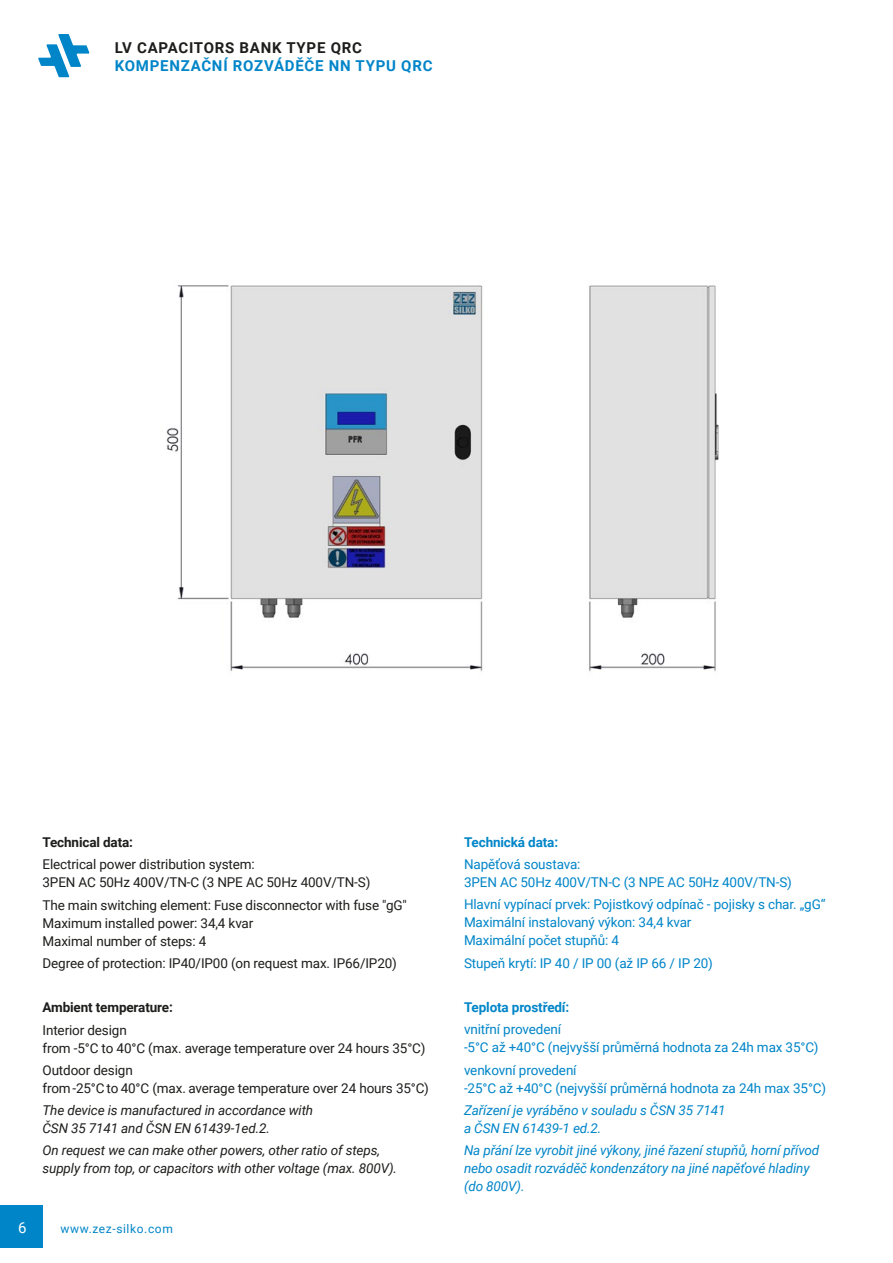
<style>
.page{position:relative;width:893px;height:1263px;background:#fff}
.page>*{position:absolute;margin:0;border:0;box-sizing:border-box;transform-origin:0 0}
.t1{font:700 15px "Roboto";letter-spacing:.05em;color:#0085c8}
.t2{font:700 15px "Roboto";letter-spacing:.05em;color:#1d1d1b}
.t3{font:15px "Roboto";color:#fff}
.t4{font:13.5px/18px "Roboto";letter-spacing:-.01em;color:#1d1d1b}
.t5{font:13.5px/18px "Roboto";letter-spacing:-.01em;color:#0085c8}
.t6{font:italic 13.5px/18px "Roboto";letter-spacing:-.01em;color:#0085c8}
.t7{font:italic 13.5px/18px "Roboto";letter-spacing:-.01em;color:#1d1d1b}
.t8{font:700 13.5px "Roboto";letter-spacing:-.01em;color:#1d1d1b}
.t9{font:700 13.5px "Roboto";letter-spacing:-.01em;color:#0085c8}
.t10{font:12px "Roboto";letter-spacing:.05em;color:#0085c8}
</style>
<div class="page">
<div style="left:0;top:1205px;width:43px;height:43px;background:#0085c8"></div>
<svg style="left:38px;top:34px;width:51px;height:43px"></svg>
<img style="left:166px;top:285px;width:553px;height:387px">
<p class="t2" style="left:115px;top:37px;width:249px">LV CAPACITORS BANK TYPE QRC</p>
<p class="t1" style="left:115px;top:55px;width:319px">KOMPENZAČNÍ ROZVÁDĚČE NN TYPU QRC</p>
<p class="t8" style="left:43px;top:833px;width:92px">Technical data:</p>
<p class="t4" style="left:43px;top:855px;width:329px">Electrical power distribution system:<br>3PEN AC 50Hz 400V/TN-C (3 NPE AC 50Hz 400V/TN-S)</p>
<p class="t4" style="left:43px;top:895px;width:366px">The main switching element: Fuse disconnector with fuse "gG"<br>Maximum installed power: 34,4 kvar<br>Maximal number of steps: 4</p>
<p class="t4" style="left:43px;top:953px;width:356px">Degree of protection: IP40/IP00 (on request max. IP66/IP20)</p>
<p class="t8" style="left:43px;top:998px;width:132px">Ambient temperature:</p>
<p class="t4" style="left:43px;top:1020px;width:384px">Interior design<br>from -5°C to 40°C (max. average temperature over 24 hours 35°C)</p>
<p class="t4" style="left:43px;top:1060px;width:388px">Outdoor design<br>from -25°C to 40°C (max. average temperature over 24 hours 35°C)</p>
<p class="t7" style="left:43px;top:1101px;width:272px">The device is manufactured in accordance with<br>ČSN 35 7141 and ČSN EN 61439-1ed.2.</p>
<p class="t7" style="left:43px;top:1141px;width:356px">On request we can make other powers, other ratio of steps, supply from top, or capacitors with other voltage (max. 800V).</p>
<p class="t3" style="left:18px;top:1217px;width:10px">6</p>
<p class="t10" style="left:61px;top:1221px;width:114px">www.zez-silko.com</p>
<p class="t9" style="left:464px;top:833px;width:96px">Technická data:</p>
<p class="t5" style="left:464px;top:855px;width:329px">Napěťová soustava:<br>3PEN AC 50Hz 400V/TN-C (3 NPE AC 50Hz 400V/TN-S)</p>
<p class="t5" style="left:464px;top:895px;width:363px">Hlavní vypínací prvek: Pojistkový odpínač - pojisky s char. „gG“<br>Maximální instalovaný výkon: 34,4 kvar<br>Maximální počet stupňů: 4</p>
<p class="t5" style="left:464px;top:953px;width:250px">Stupeň krytí: IP 40 / IP 00 (až IP 66 / IP 20)</p>
<p class="t9" style="left:464px;top:998px;width:107px">Teplota prostředí:</p>
<p class="t5" style="left:464px;top:1020px;width:356px">vnitřní provedení<br>-5°C až +40°C (nejvyšší průměrná hodnota za 24h max 35°C)</p>
<p class="t5" style="left:464px;top:1060px;width:364px">venkovní provedení<br>-25°C až +40°C (nejvyšší průměrná hodnota za 24h max 35°C)</p>
<p class="t6" style="left:464px;top:1101px;width:263px">Zařízení je vyráběno v souladu s ČSN 35 7141 a ČSN EN 61439-1 ed.2.</p>
<p class="t6" style="left:464px;top:1141px;width:357px">Na přání lze vyrobit jiné výkony, jiné řazení stupňů, horní přívod nebo osadit rozváděč kondenzátory na jiné napěťové hladiny (do 800V).</p>
</div>
